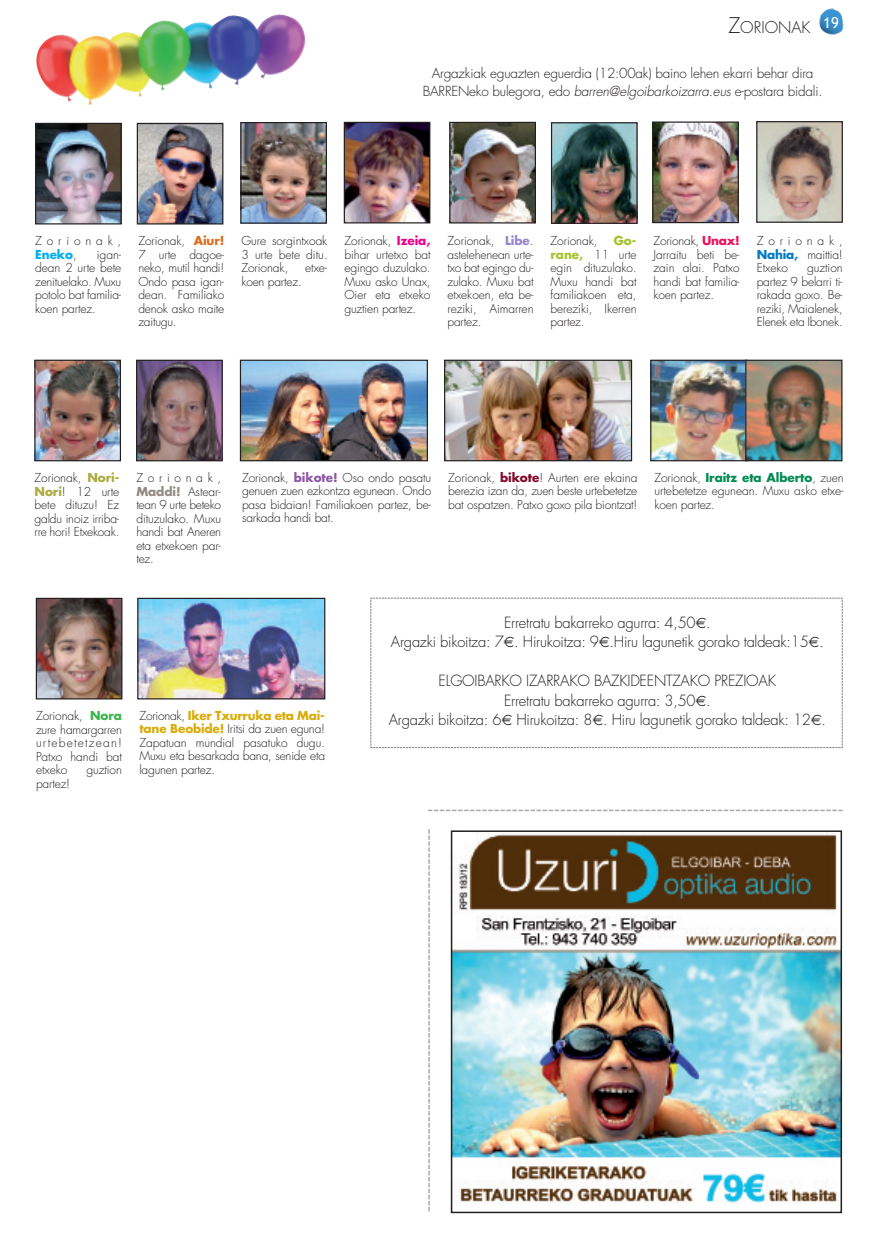
<style>
.page{position:relative;width:877px;height:1247px;background:#fff}
.page>*{position:absolute;margin:0;border:0;box-sizing:border-box;transform-origin:0 0}
.t1{font:300 15.75px "Futura";color:#231f20}
.t2{font:300 15px/19.5px "Futura";letter-spacing:-.015em;color:#231f20;text-align:center}
.t3{font:300 13.5px/17.2px "Futura";letter-spacing:-.015em;color:#231f20;text-align:center}
.t4{font:300 12px/13.5px "Futura";letter-spacing:-.015em;color:#231f20;text-align:justify}
.t5{font:300 12px/13.5px "Futura";letter-spacing:.4em;color:#231f20}
.s1{font-size:21px}
.s2{font-style:italic}
.s3{font-weight:700;color:#00aeef}
.s4{font-weight:700;color:#db6d1b}
.s5{font-weight:700;color:#ed028c}
.s6{font-weight:700;color:#9686d1}
.s7{font-weight:700;color:#a4c329}
.s8{font-weight:700;color:#ed105b}
.s9{font-weight:700;color:#007bc3}
.s10{font-weight:700;color:#aaab40}
.s11{font-weight:700;color:#938a84}
.s12{font-weight:700;color:#8e58a4}
.s13{font-weight:700;color:#840a2b}
.s14{font-weight:700;color:#008a52}
.s15{font-weight:700;color:#3ab54a}
.s16{font-weight:700;color:#d9ac0c}
</style>
<div class="page">
<img style="left:819px;top:8px;width:24px;height:27px">
<img style="left:454px;top:833px;width:385px;height:370px">
<div style="left:451px;top:830px;width:391px;height:383px;border:2px solid #231f20"></div>
<img style="left:446px;top:362px;width:184px;height:97px">
<div style="left:444px;top:360px;width:188px;height:101px;border:1px solid #231f20"></div>
<img style="left:36px;top:14px;width:270px;height:91px">
<img style="left:37px;top:125px;width:83px;height:97px">
<div style="left:35px;top:123px;width:87px;height:101px;border:1px solid #231f20"></div>
<img style="left:139px;top:125px;width:82px;height:97px">
<div style="left:137px;top:123px;width:86px;height:101px;border:1px solid #231f20"></div>
<img style="left:242px;top:124px;width:83px;height:98px">
<div style="left:240px;top:122px;width:87px;height:102px;border:1px solid #231f20"></div>
<img style="left:346px;top:124px;width:82px;height:97px">
<div style="left:344px;top:122px;width:86px;height:101px;border:1px solid #231f20"></div>
<img style="left:451px;top:124px;width:83px;height:97px">
<div style="left:449px;top:122px;width:87px;height:101px;border:1px solid #231f20"></div>
<img style="left:553px;top:124px;width:83px;height:98px">
<div style="left:551px;top:122px;width:87px;height:102px;border:1px solid #231f20"></div>
<img style="left:242px;top:362px;width:184px;height:97px">
<div style="left:240px;top:360px;width:188px;height:101px;border:1px solid #231f20"></div>
<img style="left:652px;top:362px;width:188px;height:97px">
<div style="left:650px;top:360px;width:97px;height:101px;border:1px solid #231f20"></div>
<div style="left:745px;top:360px;width:97px;height:101px;border:1px solid #231f20"></div>
<img style="left:139px;top:600px;width:184px;height:97px">
<div style="left:137px;top:598px;width:188px;height:101px;border:1px solid #231f20"></div>
<img style="left:654px;top:123px;width:83px;height:98px">
<div style="left:652px;top:121px;width:87px;height:102px;border:1px solid #231f20"></div>
<img style="left:758px;top:123px;width:83px;height:98px">
<div style="left:756px;top:121px;width:87px;height:102px;border:1px solid #231f20"></div>
<svg style="left:428px;top:810px;width:415px;height:1px"></svg>
<img style="left:36px;top:362px;width:83px;height:97px">
<div style="left:34px;top:360px;width:87px;height:101px;border:1px solid #231f20"></div>
<img style="left:138px;top:362px;width:83px;height:97px">
<div style="left:136px;top:360px;width:87px;height:101px;border:1px solid #231f20"></div>
<svg style="left:428px;top:829px;width:2px;height:382px"></svg>
<img style="left:38px;top:600px;width:82px;height:97px">
<div style="left:36px;top:598px;width:86px;height:101px;border:1px solid #231f20"></div>
<svg style="left:370px;top:597px;width:473px;height:151px"></svg>
<h1 class="t1" style="left:728px;top:20px;width:112px"><span class="s1">Z</span>ORIONAK <sup>19</sup></h1>
<p class="t3" style="left:423px;top:66px;width:401px">Argazkiak eguazten eguerdia (12:00ak) baino lehen ekarri behar dira<br>BARRENeko bulegora, edo <span class="s2">barren@elgoibarkoizarra.eus</span> e-postara bidali.</p>
<p class="t5" style="left:35px;top:235px;width:88px">Zorionak,<br><span class="s3">Eneko</span>,</p>
<p class="t4" style="left:35px;top:249px;width:88px;text-indent:62px">igan&shy;dean 2 urte bete zenituelako. Muxu potolo bat familia&shy;koen partez.</p>
<p class="t4" style="left:138px;top:235px;width:88px">Zorionak, <span class="s4">Aiur!<br></span>7 urte dagoe&shy;neko, mutil handi!<br>Ondo pasa igan&shy;dean. Familiako denok asko maite zaitugu.</p>
<p class="t4" style="left:241px;top:235px;width:88px">Gure sorgintxoak 3 urte bete ditu.<br>Zorionak,</p>
<p class="t4" style="left:305px;top:262px;width:24px">etxe-</p>
<p class="t4" style="left:241px;top:276px;width:62px">koen partez.</p>
<p class="t4" style="left:344px;top:235px;width:88px">Zorionak, <span class="s5">Izeia, </span>bihar urtetxo bat egingo duzulako.<br>Muxu asko Unax, Oier eta etxeko guztien partez.</p>
<p class="t4" style="left:447px;top:235px;width:88px">Zorionak, <span class="s6">Libe</span>. astelehenean urte&shy;txo bat egingo du&shy;zulako. Muxu bat etxekoen, eta be&shy;reziki, Aimarren partez.</p>
<p class="t4" style="left:551px;top:235px;width:48px">Zorionak,</p>
<p class="t4" style="left:551px;top:235px;width:88px;text-indent:63px"><span class="s7">Go&shy;rane,</span> 11 urte egin dituzulako.<br>Muxu handi bat familiakoen eta, bereziki, Ikerren partez.</p>
<p class="t4" style="left:654px;top:235px;width:88px">Zorionak, <span class="s8">Unax!<br></span>Jarraitu beti be&shy;zain alai. Patxo handi bat familia&shy;koen partez.</p>
<p class="t4" style="left:757px;top:235px;width:88px">Zorionak, <span class="s9">Nahia,</span> maittia!<br>Etxeko</p>
<p class="t4" style="left:757px;top:262px;width:88px;text-indent:50px">guztion partez 9 belarri ti&shy;rakada goxo. Be&shy;reziki, Maialenek, Elenek eta Ibonek.</p>
<p class="t4" style="left:35px;top:472px;width:86px">Zorionak, <span class="s10">Nori-Nori</span>! 12 urte bete dituzu! Ez galdu inoiz irriba&shy;rre hori! Etxekoak.</p>
<p class="t4" style="left:136px;top:472px;width:86px">Zorionak, <span class="s11">Maddi!</span> Astear&shy;tean 9 urte beteko dituzulako. Muxu handi bat Aneren eta etxekoen par&shy;tez.</p>
<p class="t4" style="left:242px;top:472px;width:191px">Zorionak, <span class="s12">bikote!</span> Oso ondo pasatu genuen zuen ezkontza egunean. Ondo pasa bidaian! Familiakoen partez, be&shy;sarkada handi bat.</p>
<p class="t4" style="left:448px;top:472px;width:191px">Zorionak, <span class="s13">bikote</span>! Aurten ere ekaina berezia izan da, zuen beste urtebetetze bat ospatzen. Patxo goxo pila biontzat!</p>
<p class="t4" style="left:654px;top:472px;width:191px">Zorionak, <span class="s14">Iraitz eta Alberto</span>, zuen urtebetetze egunean. Muxu asko etxe&shy;koen partez.</p>
<p class="t4" style="left:36px;top:710px;width:87px">Zorionak, <span class="s15">Nora </span>zure hamargarren urtebetetzean!<br>Patxo handi bat etxeko</p>
<p class="t4" style="left:86px;top:764px;width:37px">guztion</p>
<p class="t4" style="left:36px;top:778px;width:36px">partez!</p>
<p class="t4" style="left:139px;top:710px;width:187px">Zorionak, <span class="s16">Iker Txurruka eta Mai&shy;tane Beobide!</span> Iritsi da zuen eguna!<br>Zapatuan mundial pasatuko dugu.<br>Muxu eta besarkada bana, senide eta lagunen partez.</p>
<p class="t2" style="left:391px;top:614px;width:434px">Erretratu bakarreko agurra: 4,50 .<br>Argazki bikoitza: 7 . Hirukoitza: 9 .Hiru lagunetik gorako taldeak:15 .</p>
<p class="t2" style="left:389px;top:672px;width:439px">ELGOIBARKO IZARRAKO BAZKIDEENTZAKO PREZIOAK<br>Erretratu bakarreko agurra: 3,50 .<br>Argazki bikoitza: 6 Hirukoitza: 8 . Hiru lagunetik gorako taldeak: 12 .</p>
</div>
